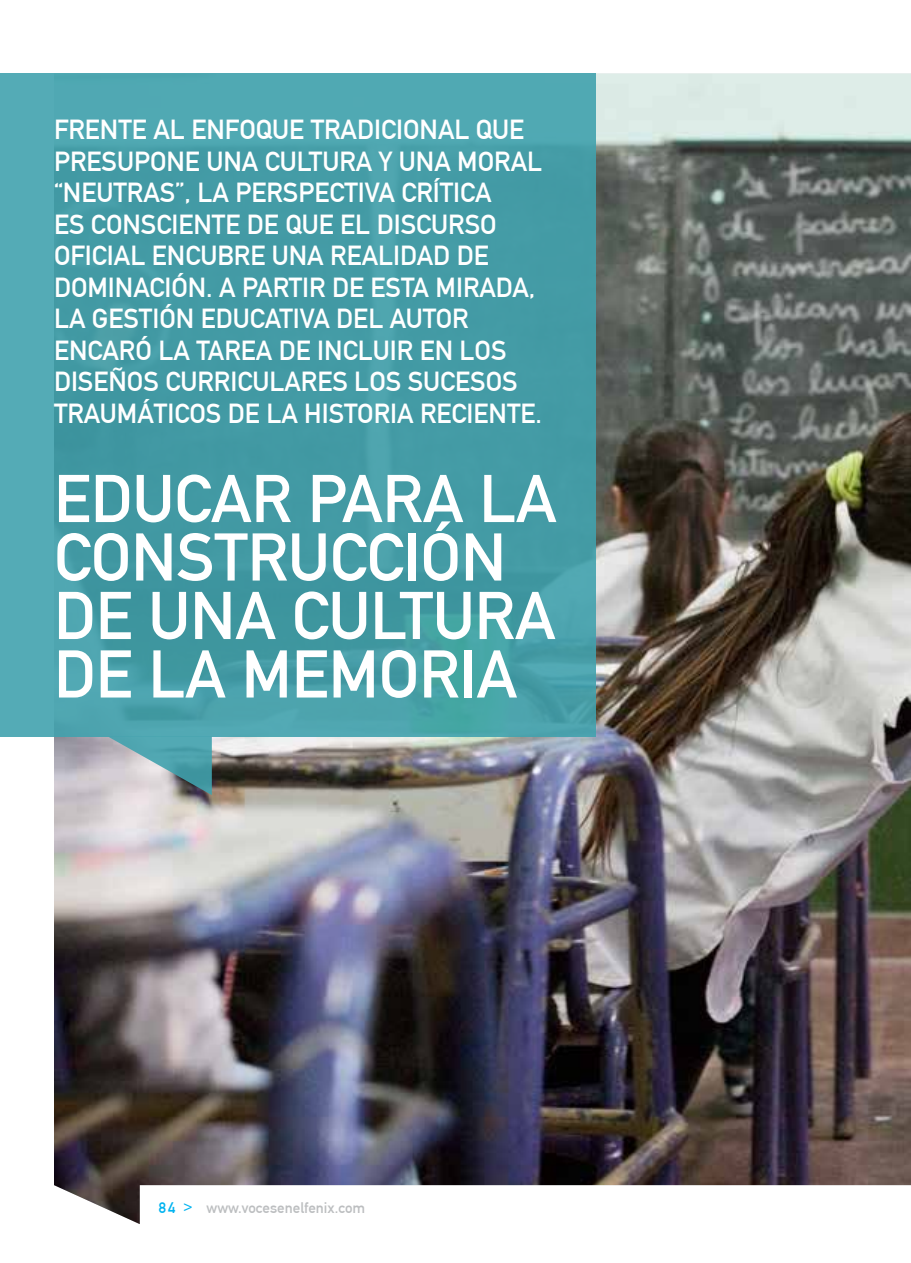
<style>
.page{position:relative;width:911px;height:1263px;background:#fff}
.page>*{position:absolute;margin:0;border:0;box-sizing:border-box;transform-origin:0 0}
.t1{font:66.3px/58.5px "DIN1451 Mittelschrift";color:#fff}
.t2{font:27px/31.5px "DIN1451 Mittelschrift";color:#fff}
.t3{font:15px "DIN1451 Mittelschrift";color:#bcbec0}
.s1{color:#00b3f0}
</style>
<div class="page">
<img style="left:54px;top:74px;width:857px;height:1150px">
<div style="left:0;top:74px;width:595px;height:663px;background:linear-gradient(to right,#49a0ab,#449ca5)"></div>
<svg style="left:108px;top:737px;width:104px;height:58px"></svg>
<p class="t2" style="left:54px;top:114px;width:490px">FRENTE AL ENFOQUE TRADICIONAL QUE PRESUPONE UNA CULTURA Y UNA MORAL “NEUTRAS”, LA PERSPECTIVA CRÍTICA<br>ES CONSCIENTE DE QUE EL DISCURSO OFICIAL ENCUBRE UNA REALIDAD DE DOMINACIÓN. A PARTIR DE ESTA MIRADA, LA GESTIÓN EDUCATIVA DEL AUTOR ENCARÓ LA TAREA DE INCLUIR EN LOS DISEÑOS CURRICULARES LOS SUCESOS TRAUMÁTICOS DE LA HISTORIA RECIENTE.</p>
<h1 class="t1" style="left:54px;top:470px;width:504px">EDUCAR PARA LA<br>CONSTRUCCIÓN<br>DE UNA CULTURA<br>DE LA MEMORIA</h1>
<p class="t3" style="left:159px;top:1199px;width:208px"><span class="s1">84 &gt;</span> WWW.VOCESENELFENIX.COM</p>
</div>
